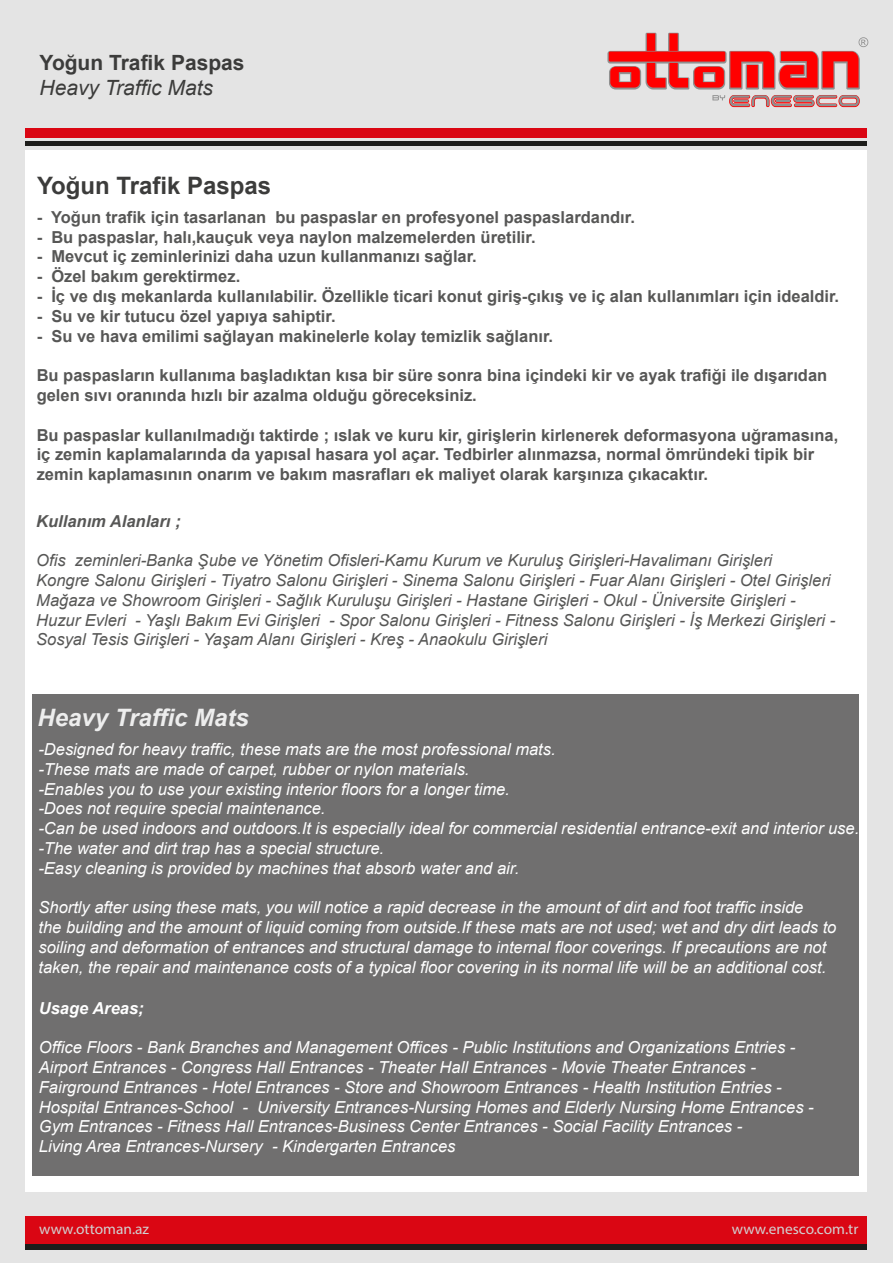
<style>
.page{position:relative;width:893px;height:1263px;background:#e4e4e4}
.page>*{position:absolute;margin:0;border:0;box-sizing:border-box;transform-origin:0 0}
.t1{font:700 24px "Arial";color:#3c3c3b}
.t2{font:italic 700 24px "Arial";color:#ededed}
.t3{font:700 21px "Arial";color:#3c3c3b}
.t4{font:italic 21px "Arial";color:#3c3c3b}
.t5{font:italic 16.5px/19.8px "Arial";color:#fff}
.t6{font:700 16.5px/19.8px "Arial";color:#575756}
.t7{font:italic 16.5px/19.8px "Arial";color:#575756}
.t8{font:italic 700 16.5px "Arial";color:#575756}
.t9{font:italic 700 16.5px "Arial";color:#fff}
.t10{font:15px "Myriad Pro";color:#d1d1d1}
</style>
<div class="page">
<div style="left:26px;top:1243px;width:841px;height:7px;background:#1d1d1b"></div>
<div style="left:26px;top:149px;width:841px;height:1042px;background:#fff"></div>
<svg style="left:607px;top:33px;width:261px;height:74px"></svg>
<div style="left:26px;top:1216px;width:841px;height:27px;background:#da0613"></div>
<div style="left:32px;top:695px;width:827px;height:481px;background:#706f6f"></div>
<div style="left:26px;top:128px;width:841px;height:10px;background:#da0613"></div>
<hr style="left:26px;top:141px;width:841px;height:4px;background:#1d1d1b">
<p class="t3" style="left:40px;top:49px;width:206px">Yoğun Trafik Paspas</p>
<p class="t4" style="left:40px;top:74px;width:175px">Heavy Traffic Mats</p>
<h1 class="t1" style="left:37px;top:169px;width:236px">Yoğun Trafik Paspas</h1>
<p class="t6" style="left:37px;top:208px;width:600px">- Yoğun trafik için tasarlanan bu paspaslar en profesyonel paspaslardandır.</p>
<p class="t6" style="left:37px;top:227px;width:500px">- Bu paspaslar, halı,kauçuk veya naylon malzemelerden üretilir.</p>
<p class="t6" style="left:37px;top:247px;width:442px">- Mevcut iç zeminlerinizi daha uzun kullanmanızı sağlar.</p>
<p class="t6" style="left:37px;top:267px;width:205px">- Özel bakım gerektirmez.</p>
<p class="t6" style="left:37px;top:287px;width:804px">- İç ve dış mekanlarda kullanılabilir. Özellikle ticari konut giriş-çıkış ve iç alan kullanımları için idealdir.</p>
<p class="t6" style="left:37px;top:307px;width:300px">- Su ve kir tutucu özel yapıya sahiptir.</p>
<p class="t6" style="left:37px;top:326px;width:518px">- Su ve hava emilimi sağlayan makinelerle kolay temizlik sağlanır.</p>
<p class="t6" style="left:37px;top:366px;width:792px">Bu paspasların kullanıma başladıktan kısa bir süre sonra bina içindeki kir ve ayak trafiği ile dışarıdan gelen sıvı oranında hızlı bir azalma olduğu göreceksiniz.</p>
<p class="t6" style="left:37px;top:425px;width:803px">Bu paspaslar kullanılmadığı taktirde ; ıslak ve kuru kir, girişlerin kirlenerek deformasyona uğramasına, iç zemin kaplamalarında da yapısal hasara yol açar. Tedbirler alınmazsa, normal ömründeki tipik bir zemin kaplamasının onarım ve bakım masrafları ek maliyet olarak karşınıza çıkacaktır.</p>
<p class="t8" style="left:36px;top:510px;width:146px">Kullanım Alanları ;</p>
<p class="t7" style="left:36px;top:551px;width:800px">Ofis zeminleri-Banka Şube ve Yönetim Ofisleri-Kamu Kurum ve Kuruluş Girişleri-Havalimanı Girişleri<br>Kongre Salonu Girişleri - Tiyatro Salonu Girişleri - Sinema Salonu Girişleri - Fuar Alanı Girişleri - Otel Girişleri Mağaza ve Showroom Girişleri - Sağlık Kuruluşu Girişleri - Hastane Girişleri - Okul - Üniversite Girişleri - Huzur Evleri - Yaşlı Bakım Evi Girişleri - Spor Salonu Girişleri - Fitness Salonu Girişleri - İş Merkezi Girişleri - Sosyal Tesis Girişleri - Yaşam Alanı Girişleri - Kreş - Anaokulu Girişleri</p>
<h1 class="t2" style="left:37px;top:702px;width:213px">Heavy Traffic Mats</h1>
<p class="t5" style="left:38px;top:739px;width:822px">-Designed for heavy traffic, these mats are the most professional mats.<br>-These mats are made of carpet, rubber or nylon materials.<br>-Enables you to use your existing interior floors for a longer time.<br>-Does not require special maintenance.<br>-Can be used indoors and outdoors.It is especially ideal for commercial residential entrance-exit and interior use. -The water and dirt trap has a special structure.<br>-Easy cleaning is provided by machines that absorb water and air.</p>
<p class="t5" style="left:38px;top:898px;width:799px">Shortly after using these mats, you will notice a rapid decrease in the amount of dirt and foot traffic inside<br>the building and the amount of liquid coming from outside.If these mats are not used; wet and dry dirt leads to soiling and deformation of entrances and structural damage to internal floor coverings. If precautions are not taken, the repair and maintenance costs of a typical floor covering in its normal life will be an additional cost.</p>
<p class="t9" style="left:39px;top:997px;width:106px">Usage Areas;</p>
<p class="t5" style="left:39px;top:1038px;width:776px">Office Floors - Bank Branches and Management Offices - Public Institutions and Organizations Entries - Airport Entrances - Congress Hall Entrances - Theater Hall Entrances - Movie Theater Entrances - Fairground Entrances - Hotel Entrances - Store and Showroom Entrances - Health Institution Entries - Hospital Entrances-School - University Entrances-Nursing Homes and Elderly Nursing Home Entrances - Gym Entrances - Fitness Hall Entrances-Business Center Entrances - Social Facility Entrances -<br>Living Area Entrances-Nursery - Kindergarten Entrances</p>
<p class="t10" style="left:39px;top:1220px;width:111px">www.ottoman.az</p>
<p class="t10" style="left:732px;top:1220px;width:128px">www.enesco.com.tr</p>
</div>
